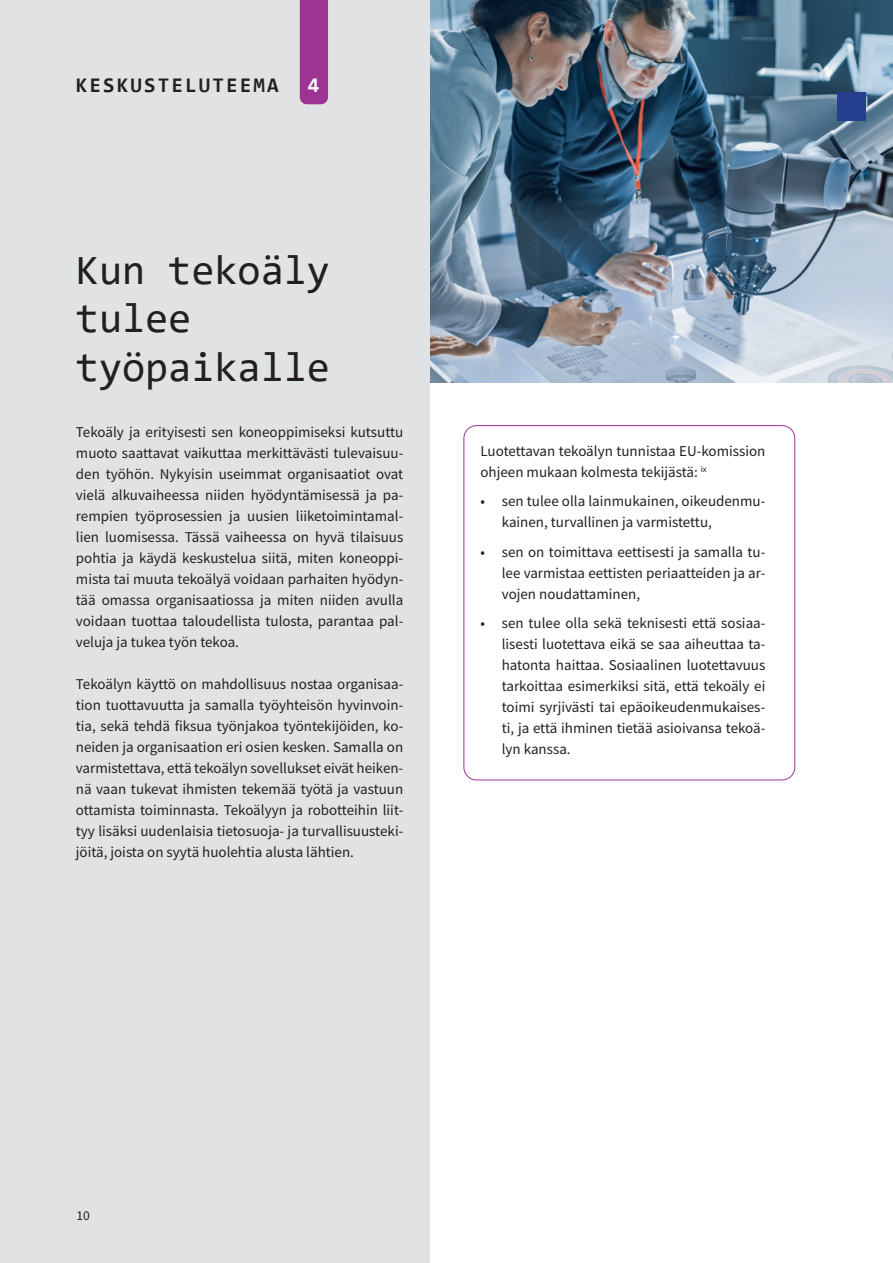
<style>
.page{position:relative;width:893px;height:1263px;background:#fff}
.page>*{position:absolute;margin:0;border:0;box-sizing:border-box;transform-origin:0 0}
.t1{font:42px/48px "Consolas";color:#231f20}
.t2{font:700 21px "Consolas";letter-spacing:.1em;color:#231f20}
.t3{font:700 21px "Consolas";color:#fff}
.t4{font:15px/21px "Source Sans Pro";color:#231f20;text-align:justify}
.t5{font:13.5px "Source Sans Pro";color:#231f20}
</style>
<div class="page">
<img style="left:429px;top:0;width:464px;height:383px">
<div style="left:0;top:0;width:429px;height:1263px;background:#e1e2e4"></div>
<div style="left:837px;top:92px;width:29px;height:28px;background:#253f8e"></div>
<div style="left:300px;top:0;width:28px;height:104px;background:#9c3493"></div>
<div style="left:463px;top:425px;width:332px;height:355px;border:1px solid #9c3493;border-radius:13px"></div>
<h2 class="t2" style="left:76px;top:72px;width:204px">KESKUSTELUTEEMA</h2>
<h2 class="t3" style="left:308px;top:72px;width:13px">4</h2>
<h1 class="t1" style="left:76px;top:246px;width:256px">Kun tekoäly tulee työpaikalle</h1>
<p class="t4" style="left:76px;top:421px;width:329px">Tekoäly ja erityisesti sen koneoppimiseksi kutsuttu muoto saattavat vaikuttaa merkittävästi tulevaisuu&shy;den työhön. Nykyisin useimmat organisaatiot ovat vielä alkuvaiheessa niiden hyödyntämisessä ja pa&shy;rempien työprosessien ja uusien liiketoimintamal&shy;lien luomisessa. Tässä vaiheessa on hyvä tilaisuus pohtia ja käydä keskustelua siitä, miten koneoppi&shy;mista tai muuta tekoälyä voidaan parhaiten hyödyn&shy;tää omassa organisaatiossa ja miten niiden avulla voidaan tuottaa taloudellista tulosta, parantaa pal&shy;veluja ja tukea työn tekoa.</p>
<p class="t4" style="left:76px;top:673px;width:329px">Tekoälyn käyttö on mahdollisuus nostaa organisaa&shy;tion tuottavuutta ja samalla työyhteisön hyvinvoin&shy;tia, sekä tehdä fiksua työnjakoa työntekijöiden, ko&shy;neiden ja organisaation eri osien kesken. Samalla on varmistettava, että tekoälyn sovellukset eivät heiken&shy;nä vaan tukevat ihmisten tekemää työtä ja vastuun ottamista toiminnasta. Tekoälyyn ja robotteihin liit&shy;tyy lisäksi uudenlaisia tietosuoja- ja turvallisuusteki&shy;jöitä, joista on syytä huolehtia alusta lähtien.</p>
<p class="t4" style="left:480px;top:440px;width:286px">Luotettavan tekoälyn tunnistaa EU-komission ohjeen mukaan kolmesta tekijästä: <sup>ix</sup></p>
<p class="t4" style="left:502px;top:491px;width:265px;text-indent:-21px">• sen tulee olla lainmukainen, oikeudenmu&shy;kainen, turvallinen ja varmistettu,</p>
<p class="t4" style="left:502px;top:541px;width:265px;text-indent:-21px">• sen on toimittava eettisesti ja samalla tu&shy;lee varmistaa eettisten periaatteiden ja ar&shy;vojen noudattaminen,</p>
<p class="t4" style="left:502px;top:613px;width:265px;text-indent:-21px">• sen tulee olla sekä teknisesti että sosiaa&shy;lisesti luotettava eikä se saa aiheuttaa ta&shy;hatonta haittaa. Sosiaalinen luotettavuus tarkoittaa esimerkiksi sitä, että tekoäly ei toimi syrjivästi tai epäoikeudenmukaises&shy;ti, ja että ihminen tietää asioivansa tekoä&shy;lyn kanssa.</p>
<p class="t5" style="left:77px;top:1207px;width:15px">10</p>
</div>
